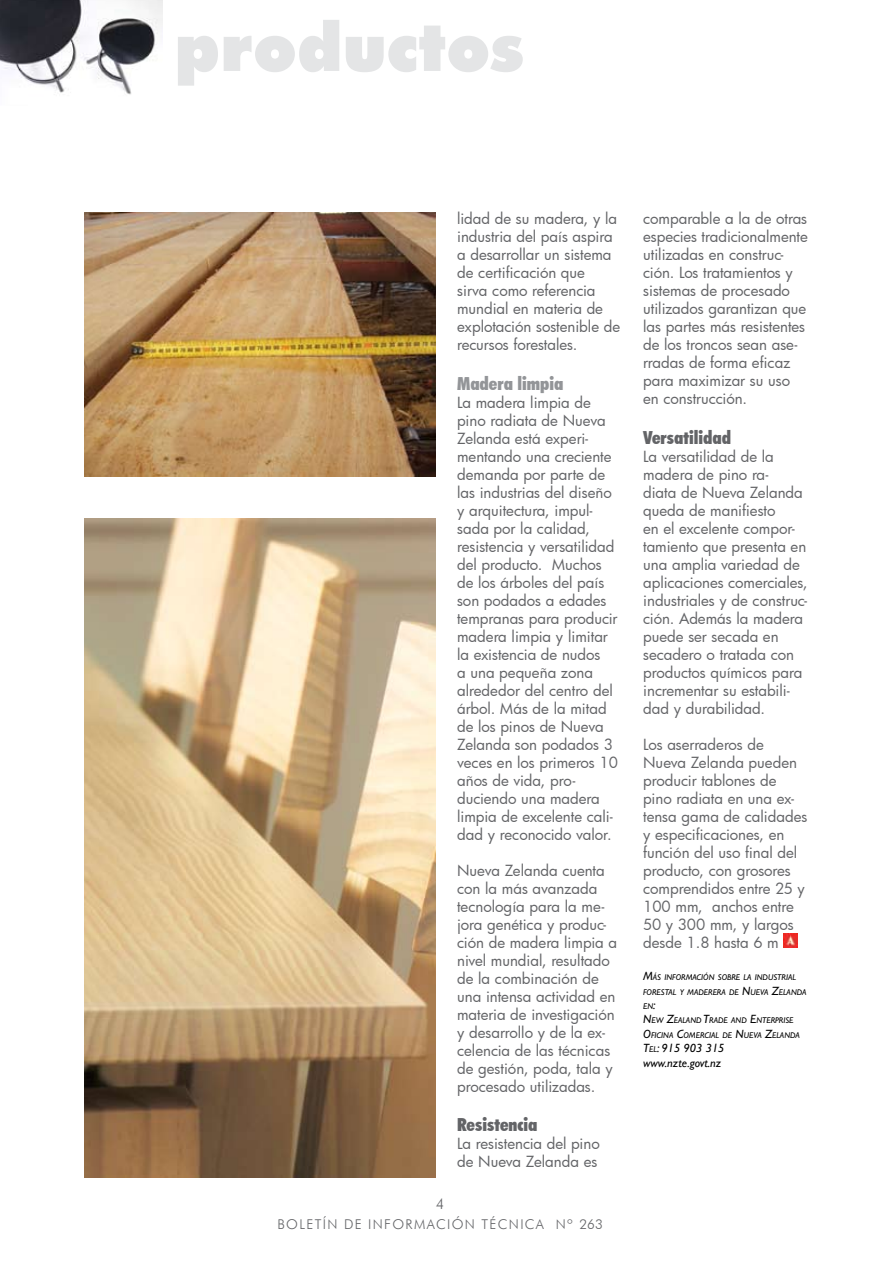
<style>
.page{position:relative;width:893px;height:1263px;background:#fff}
.page>*{position:absolute;margin:0;border:0;box-sizing:border-box;transform-origin:0 0}
.t1{font:900 67.5px "Futura BT";color:#e4e5e6}
.t2{font:900 condensed 18px "Futura BT";color:#636467}
.t3{font:900 condensed 18px "Futura BT";color:#939598}
.t4{font:15px/18px "Futura";letter-spacing:-.005em;color:#636467}
.t5{font:300 15px "Futura BT";color:#636467}
.t6{font:300 13.5px "Futura BT";letter-spacing:.1em;color:#636467}
.t7{font:italic 12px/14.4px "Gill Sans";color:#000}
.t8{font:italic 8.4px/14.4px "Gill Sans";color:#000}
.s1{font-size:12px}
.s2{font-style:inherit}
.s3{font-size:8.4px}
</style>
<div class="page">
<img style="left:0;top:0;width:163px;height:95px">
<img style="left:783px;top:934px;width:14px;height:14px">
<img style="left:84px;top:213px;width:352px;height:263px">
<img style="left:84px;top:519px;width:351px;height:659px">
<h1 class="t1" style="left:174px;top:6px;width:350px">productos</h1>
<p class="t4" style="left:457px;top:209px;width:165px">lidad de su madera, y la industria del país aspira a desarrollar un sistema de certificación que<br>sirva como referencia mundial en materia de explotación sostenible de recursos forestales.</p>
<p class="t3" style="left:457px;top:372px;width:108px">Madera limpia</p>
<p class="t4" style="left:457px;top:393px;width:162px">La madera limpia de pino radiata de Nueva<br>Zelanda está experi&shy;mentando una creciente demanda por parte de las industrias del diseño y arquitectura, impul&shy;sada por la calidad, resistencia y versatilidad del producto. Muchos de los árboles del país son podados a edades tempranas para producir madera limpia y limitar la existencia de nudos<br>a una pequeña zona alrededor del centro del árbol. Más de la mitad de los pinos de Nueva<br>Zelanda son podados 3 veces en los primeros 10 años de vida, pro&shy;duciendo una madera limpia de excelente cali&shy;dad y reconocido valor.</p>
<p class="t4" style="left:457px;top:861px;width:162px">Nueva Zelanda cuenta con la más avanzada tecnología para la me&shy;jora genética y produc&shy;ción de madera limpia a nivel mundial, resultado de la combinación de una intensa actividad en materia de investigación y desarrollo y de la ex&shy;celencia de las técnicas de gestión, poda, tala y procesado utilizadas.</p>
<p class="t2" style="left:457px;top:1114px;width:82px">Resistencia</p>
<p class="t4" style="left:457px;top:1134px;width:144px">La resistencia del pino de Nueva Zelanda es</p>
<p class="t5" style="left:436px;top:1195px;width:10px">4</p>
<p class="t6" style="left:277px;top:1216px;width:327px">BOLETÍN DE INFORMACIÓN TÉCNICA Nº 263</p>
<p class="t4" style="left:643px;top:209px;width:166px">comparable a la de otras especies tradicionalmente utilizadas en construc&shy;ción. Los tratamientos y sistemas de procesado utilizados garantizan que las partes más resistentes de los troncos sean ase&shy;rradas de forma eficaz para maximizar su uso en construcción.</p>
<p class="t2" style="left:643px;top:426px;width:89px">Versatilidad</p>
<p class="t4" style="left:643px;top:447px;width:166px">La versatilidad de la madera de pino ra-<br>diata de Nueva Zelanda queda de manifiesto<br>en el excelente compor&shy;tamiento que presenta en una amplia variedad de aplicaciones comerciales, industriales y de construc&shy;ción. Además la madera puede ser secada en secadero o tratada con productos químicos para incrementar su estabili&shy;dad y durabilidad.</p>
<p class="t4" style="left:643px;top:735px;width:166px">Los aserraderos de<br>Nueva Zelanda pueden producir tablones de pino radiata en una ex&shy;tensa gama de calidades y especificaciones, en función del uso final del producto, con grosores comprendidos entre 25 y<br>100 mm, anchos entre<br>50 y 300 mm, y largos desde 1.8 hasta 6 m</p>
<p class="t8" style="left:643px;top:970px;width:165px"><span class="s1">M</span>ÁS INFORMACIÓN SOBRE LA INDUSTRIAL<br>FORESTAL Y MADERERA DE <span class="s1">N</span>UEVA <span class="s1">Z</span>ELANDA<br>EN<span class="s1">:<br>N</span>EW <span class="s1">Z</span>EALAND <span class="s1">T</span>RADE AND <span class="s1">E</span>NTERPRISE<br><span class="s1">O</span>FICINA <span class="s1">C</span>OMERCIAL DE <span class="s1">N</span>UEVA <span class="s1">Z</span>ELANDA</p>
<p class="t7" style="left:643px;top:1041px;width:83px"><span class="s2">T</span><span class="s3">EL</span><span class="s2">: 915 903 315 </span>www.nzte.govt.nz</p>
</div>
